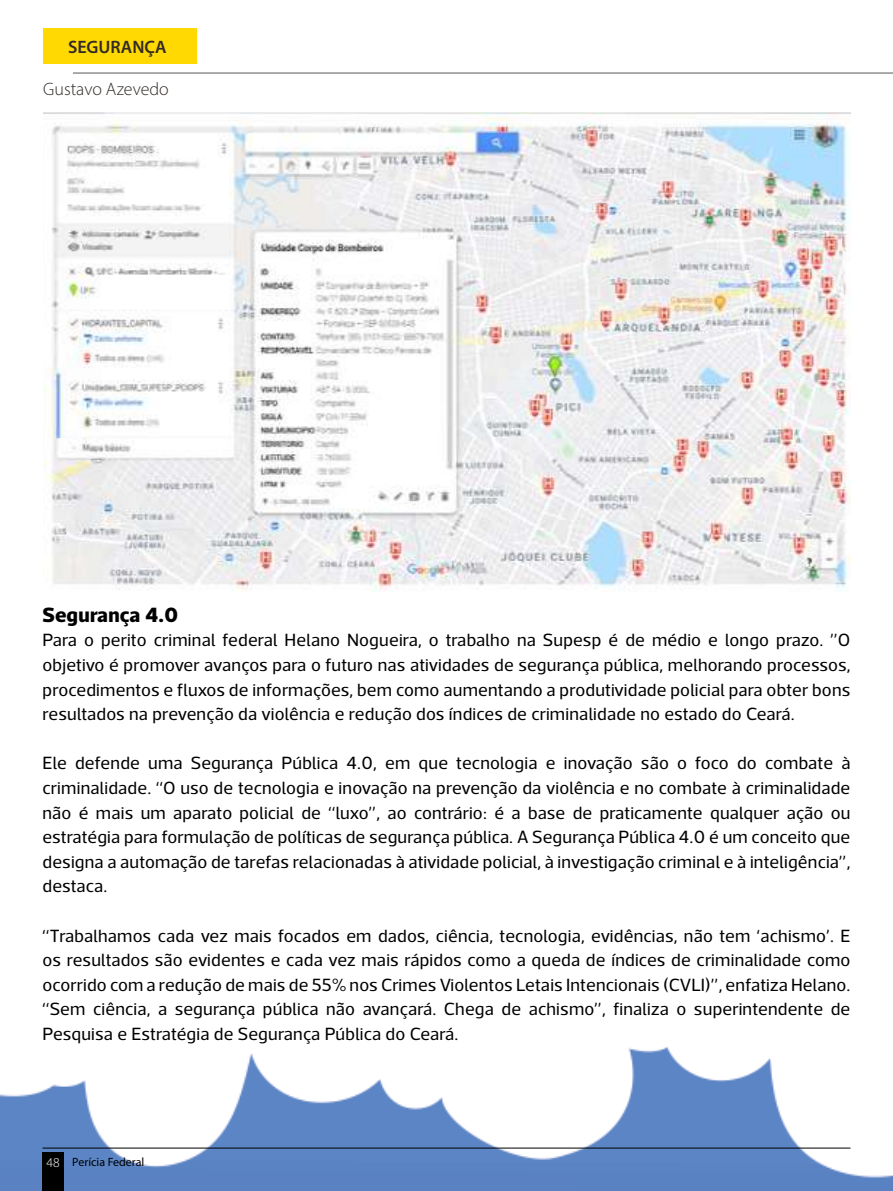
<style>
.page{position:relative;width:893px;height:1191px;background:#fff}
.page>*{position:absolute;margin:0;border:0;box-sizing:border-box;transform-origin:0 0}
.t1{font:800 21px "Acto";letter-spacing:.01em;color:#000}
.t2{font:18px/24.6px "Acto";letter-spacing:.01em;color:#000;text-align:justify}
.t3{font:300 18px "Myriad Pro";color:#312a26}
.t4{font:600 18px "Myriad Pro";color:#312a26}
.t5{font:12px "Myriad Pro";color:#000}
.s1{font-weight:300;font-size:13.5px;color:#fff}
</style>
<div class="page">
<img style="left:0;top:28px;width:893px;height:1163px">
<img style="left:44px;top:112px;width:806px;height:479px">
<hr style="left:73px;top:73px;width:820px;height:1px;background:#575756">
<div style="left:43px;top:29px;width:153px;height:35px;background:#ffd901"></div>
<div style="left:43px;top:1152px;width:21px;height:39px;background:#000"></div>
<hr style="left:43px;top:1147px;width:807px;height:1px;background:#000">
<p class="t4" style="left:68px;top:35px;width:100px">SEGURANÇA</p>
<p class="t3" style="left:43px;top:78px;width:127px">Gustavo Azevedo</p>
<p class="t1" style="left:43px;top:601px;width:137px">Segurança 4.0</p>
<p class="t2" style="left:43px;top:627px;width:809px">Para o perito criminal federal Helano Nogueira, o trabalho na Supesp é de médio e longo prazo. ”O objetivo é promover avanços para o futuro nas atividades de segurança pública, melhorando processos, procedimentos e fluxos de informações, bem como aumentando a produtividade policial para obter bons resultados na prevenção da violência e redução dos índices de criminalidade no estado do Ceará.</p>
<p class="t2" style="left:43px;top:750px;width:809px">Ele defende uma Segurança Pública 4.0, em que tecnologia e inovação são o foco do combate à criminalidade. “O uso de tecnologia e inovação na prevenção da violência e no combate à criminalidade não é mais um aparato policial de “luxo”, ao contrário: é a base de praticamente qualquer ação ou estratégia para formulação de políticas de segurança pública. A Segurança Pública 4.0 é um conceito que designa a automação de tarefas relacionadas à atividade policial, à investigação criminal e à inteligência”, destaca.</p>
<p class="t2" style="left:43px;top:923px;width:809px">“Trabalhamos cada vez mais focados em dados, ciência, tecnologia, evidências, não tem ‘achismo’. E os resultados são evidentes e cada vez mais rápidos como a queda de índices de criminalidade como ocorrido com a redução de mais de 55% nos Crimes Violentos Letais Intencionais (CVLI)”, enfatiza Helano. “Sem ciência, a segurança pública não avançará. Chega de achismo”, finaliza o superintendente de Pesquisa e Estratégia de Segurança Pública do Ceará.</p>
<p class="t5" style="left:47px;top:1154px;width:99px"><span class="s1">48</span> Perícia Federal</p>
</div>
